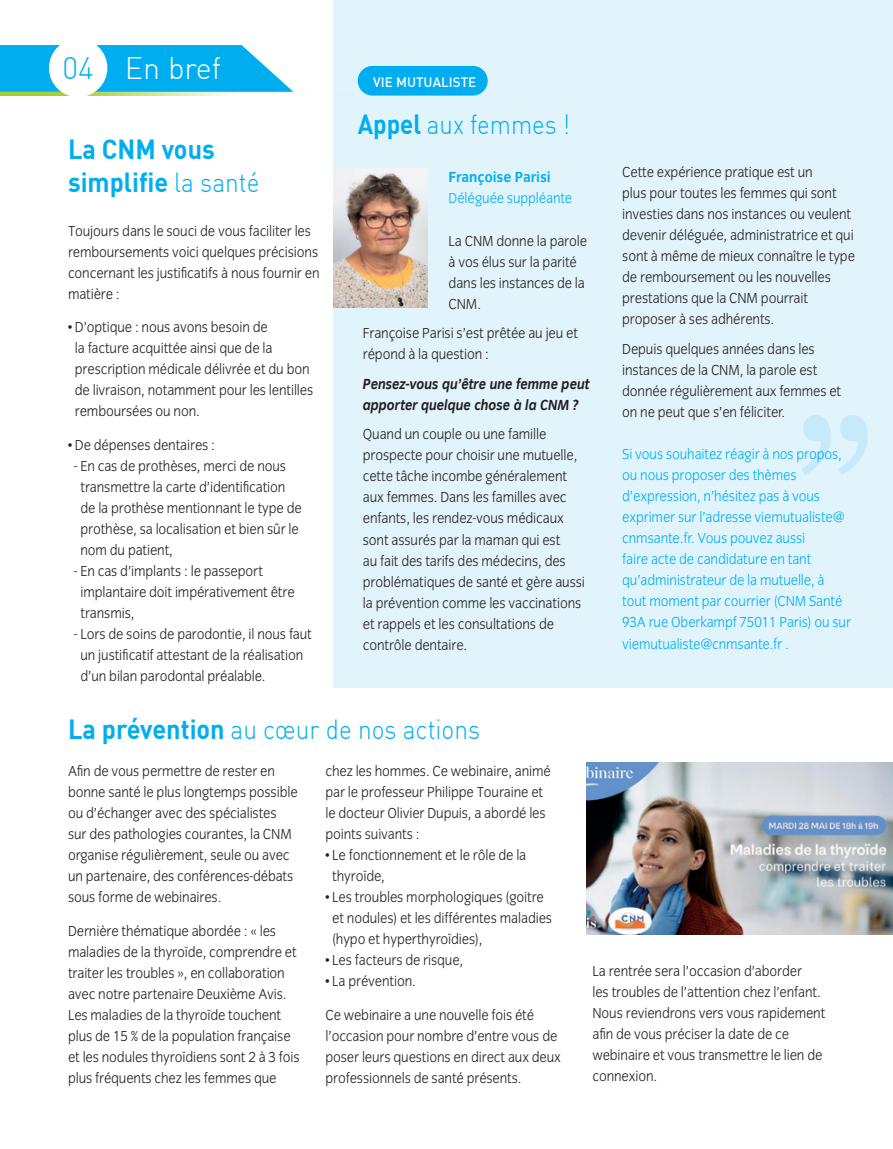
<style>
.page{position:relative;width:893px;height:1149px;background:#fff}
.page>*{position:absolute;margin:0;border:0;box-sizing:border-box;transform-origin:0 0}
.t1{font:229.05px "Georgia";color:#c6eafa;scale:.89 1}
.t2{font:300 30.6px "DIN";color:#fff}
.t3{font:300 27.15px "DIN";color:#00aeef;scale:.9 1}
.t4{font:700 27.15px/33.6px "DIN";color:#00aeef;scale:.93 1}
.t5{font:300 27.15px "DIN";color:#00aeef;scale:.89 1}
.t6{font:15px/21px "Congress Sans Light Std";letter-spacing:-.01em;color:#231f20;scale:.95 1}
.t7{font:15px/21px "Congress Sans Light Std";letter-spacing:-.01em;color:#00aeef;scale:.95 1}
.t8{font:italic 700 15px/21px "Congress Sans Std";letter-spacing:-.01em;color:#231f20;scale:.9 1}
.t9{font:700 15px "Congress Sans Std";letter-spacing:-.01em;color:#00aeef;scale:.95 1}
.t10{font:500 13.5px "DIN";color:#fff}
.s1{color:#00aeef}
.s2{font-weight:300}
.s3{font-weight:700}
</style>
<div class="page">
<div style="left:334px;top:0;width:559px;height:687px;background:#e1f4fc"></div>
<svg style="left:0;top:45px;width:293px;height:47px;background:#1cb7f0"></svg>
<svg style="left:0;top:92px;width:334px;height:4px"></svg>
<div style="left:49px;top:39px;width:58px;height:58px;background:#fff;border-radius:50%"></div>
<div style="left:358px;top:66px;width:130px;height:30px;background:#00aeef;border-radius:15px"></div>
<img style="left:334px;top:168px;width:93px;height:139px">
<img style="left:587px;top:762px;width:306px;height:172px">
<h2 class="t2" style="left:62px;top:49px;width:160px"><span class="s1">04</span> En bref</h2>
<h3 class="t4" style="left:68px;top:131px;width:207px">La CNM vous simplifie <span class="s2">la santé</span></h3>
<p class="t6" style="left:68px;top:220px;width:266px">Toujours dans le souci de vous faciliter les remboursements voici quelques précisions concernant les justificatifs à nous fournir en matière :</p>
<p class="t6" style="left:75px;top:317px;width:252px;text-indent:-7px">• D’optique : nous avons besoin de<br>la facture acquittée ainsi que de la prescription médicale délivrée et du bon de livraison, notamment pour les lentilles remboursées ou non.</p>
<p class="t6" style="left:68px;top:435px;width:156px">• De dépenses dentaires :</p>
<p class="t6" style="left:80px;top:456px;width:234px;text-indent:-7px">- En cas de prothèses, merci de nous transmettre la carte d’identification de la prothèse mentionnant le type de prothèse, sa localisation et bien sûr le nom du patient,</p>
<p class="t6" style="left:80px;top:561px;width:227px;text-indent:-7px">- En cas d’implants : le passeport implantaire doit impérativement être transmis,</p>
<p class="t6" style="left:80px;top:624px;width:245px;text-indent:-7px">- Lors de soins de parodontie, il nous faut un justificatif attestant de la réalisation d’un bilan parodontal préalable.</p>
<p class="t10" style="left:373px;top:73px;width:105px">VIE MUTUALISTE</p>
<h3 class="t5" style="left:358px;top:108px;width:240px"><span class="s3">Appel</span> aux femmes !</h3>
<p class="t9" style="left:449px;top:168px;width:109px">Françoise Parisi</p>
<p class="t7" style="left:449px;top:187px;width:132px">Déléguée suppléante</p>
<p class="t6" style="left:449px;top:230px;width:147px">La CNM donne la parole à vos élus sur la parité dans les instances de la<br>CNM.</p>
<p class="t6" style="left:363px;top:323px;width:228px">Françoise Parisi s’est prêtée au jeu et répond à la question :</p>
<p class="t8" style="left:363px;top:373px;width:253px">Pensez-vous qu’être une femme peut apporter quelque chose à la CNM ?</p>
<p class="t6" style="left:363px;top:424px;width:235px">Quand un couple ou une famille prospecte pour choisir une mutuelle, cette tâche incombe généralement aux femmes. Dans les familles avec enfants, les rendez-vous médicaux sont assurés par la maman qui est<br>au fait des tarifs des médecins, des problématiques de santé et gère aussi la prévention comme les vaccinations et rappels et les consultations de contrôle dentaire.</p>
<p class="t6" style="left:622px;top:162px;width:246px">Cette expérience pratique est un<br>plus pour toutes les femmes qui sont investies dans nos instances ou veulent devenir déléguée, administratrice et qui sont à même de mieux connaître le type de remboursement ou les nouvelles prestations que la CNM pourrait proposer à ses adhérents.</p>
<p class="t6" style="left:622px;top:339px;width:232px">Depuis quelques années dans les instances de la CNM, la parole est donnée régulièrement aux femmes et on ne peut que s’en féliciter.</p>
<p class="t7" style="left:622px;top:444px;width:242px">Si vous souhaitez réagir à nos propos, ou nous proposer des thèmes d’expression, n’hésitez pas à vous exprimer sur l’adresse viemutualiste@ cnmsante.fr. Vous pouvez aussi<br>faire acte de candidature en tant qu’administrateur de la mutuelle, à tout moment par courrier (CNM Santé 93A rue Oberkampf 75011 Paris) ou sur viemutualiste@cnmsante.fr .</p>
<h1 class="t1" style="left:792px;top:339px;width:95px">”</h1>
<h3 class="t3" style="left:68px;top:712px;width:459px"><span class="s3">La prévention</span> au cœur de nos actions</h3>
<p class="t6" style="left:68px;top:760px;width:243px">Afin de vous permettre de rester en bonne santé le plus longtemps possible ou d’échanger avec des spécialistes sur des pathologies courantes, la CNM organise régulièrement, seule ou avec un partenaire, des conférences-débats sous forme de webinaires.</p>
<p class="t6" style="left:68px;top:920px;width:245px">Dernière thématique abordée : « les maladies de la thyroïde, comprendre et traiter les troubles », en collaboration avec notre partenaire Deuxième Avis.<br>Les maladies de la thyroïde touchent plus de 15 % de la population française et les nodules thyroïdiens sont 2 à 3 fois plus fréquents chez les femmes que</p>
<p class="t6" style="left:325px;top:760px;width:239px">chez les hommes. Ce webinaire, animé par le professeur Philippe Touraine et le docteur Olivier Dupuis, a abordé les points suivants :</p>
<p class="t6" style="left:332px;top:844px;width:206px;text-indent:-7px">• Le fonctionnement et le rôle de la thyroïde,</p>
<p class="t6" style="left:332px;top:886px;width:233px;text-indent:-7px">• Les troubles morphologiques (goitre et nodules) et les différentes maladies (hypo et hyperthyroïdies),</p>
<p class="t6" style="left:325px;top:949px;width:147px">• Les facteurs de risque,</p>
<p class="t6" style="left:325px;top:970px;width:97px">• La prévention.</p>
<p class="t6" style="left:325px;top:1004px;width:249px">Ce webinaire a une nouvelle fois été l’occasion pour nombre d’entre vous de poser leurs questions en direct aux deux professionnels de santé présents.</p>
<p class="t6" style="left:592px;top:960px;width:247px">La rentrée sera l’occasion d’aborder<br>les troubles de l’attention chez l’enfant.<br>Nous reviendrons vers vous rapidement afin de vous préciser la date de ce webinaire et vous transmettre le lien de connexion.</p>
</div>
